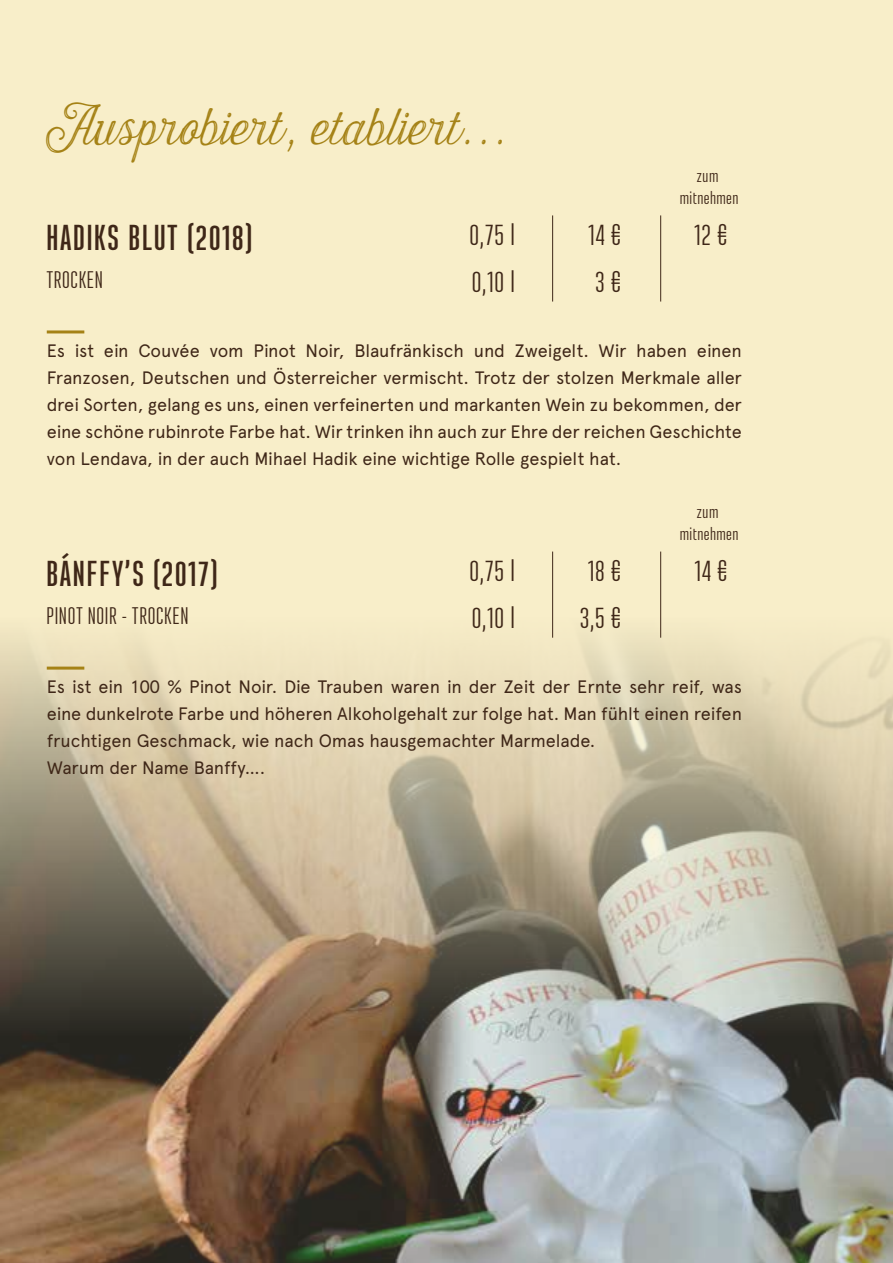
<style>
.page{position:relative;width:893px;height:1263px;background:#f8eec9}
.page>*{position:absolute;margin:0;border:0;box-sizing:border-box;transform-origin:0 0}
.t1{font:45px "Harman Script Inline";color:#a58216;scale:.9 1}
.t2{font:600 36px "Ristretto Pro";letter-spacing:.05em;color:#3f2718}
.t3{font:30px "Ristretto Pro";letter-spacing:.025em;color:#3f2718}
.t4{font:24px "Ristretto Pro";letter-spacing:.025em;color:#3f2718}
.t5{font:18px/27px "Apercu Pro";letter-spacing:-.01em;color:#3f2718;text-align:justify}
.t6{font:18px/21.6px "Ristretto Pro";letter-spacing:.025em;color:#3f2718;text-align:center}
</style>
<div class="page">
<img style="left:0;top:600px;width:893px;height:663px">
<hr style="left:552px;top:215px;width:1px;height:87px;background:#3f2718">
<hr style="left:552px;top:551px;width:1px;height:87px;background:#3f2718">
<hr style="left:47px;top:330px;width:37px;height:3px;background:#a58216">
<hr style="left:47px;top:667px;width:37px;height:3px;background:#a58216">
<hr style="left:660px;top:215px;width:1px;height:87px;background:#3f2718">
<hr style="left:660px;top:551px;width:1px;height:87px;background:#3f2718">
<h1 class="t1" style="left:40px;top:102px;width:522px">Ausprobiert, etabliert...</h1>
<p class="t6" style="left:680px;top:165px;width:60px">zum mitnehmen</p>
<h2 class="t2" style="left:46px;top:217px;width:207px">HADIKS BLUT (2018)</h2>
<h3 class="t3" style="left:469px;top:218px;width:47px">0,75 l</h3>
<h3 class="t3" style="left:588px;top:218px;width:35px">14 €</h3>
<h3 class="t3" style="left:694px;top:218px;width:35px">12 €</h3>
<h3 class="t4" style="left:46px;top:266px;width:58px">TROCKEN</h3>
<h3 class="t3" style="left:472px;top:265px;width:45px">0,10 l</h3>
<h3 class="t3" style="left:595px;top:265px;width:27px">3 €</h3>
<p class="t5" style="left:47px;top:336px;width:697px">Es ist ein Couvée vom Pinot Noir, Blaufränkisch und Zweigelt. Wir haben einen Franzosen, Deutschen und Österreicher vermischt. Trotz der stolzen Merkmale aller drei Sorten, gelang es uns, einen verfeinerten und markanten Wein zu bekommen, der eine schöne rubinrote Farbe hat. Wir trinken ihn auch zur Ehre der reichen Geschichte von Lendava, in der auch Mihael Hadik eine wichtige Rolle gespielt hat.</p>
<p class="t6" style="left:680px;top:501px;width:60px">zum mitnehmen</p>
<h2 class="t2" style="left:46px;top:553px;width:173px">BÁNFFY’S (2017)</h2>
<h3 class="t3" style="left:469px;top:554px;width:47px">0,75 l</h3>
<h3 class="t3" style="left:588px;top:554px;width:35px">18 €</h3>
<h3 class="t3" style="left:694px;top:554px;width:35px">14 €</h3>
<h3 class="t4" style="left:46px;top:602px;width:144px">PINOT NOIR - TROCKEN</h3>
<h3 class="t3" style="left:472px;top:601px;width:45px">0,10 l</h3>
<h3 class="t3" style="left:580px;top:601px;width:43px">3,5 €</h3>
<p class="t5" style="left:47px;top:672px;width:697px;text-align:left">Es ist ein 100 % Pinot Noir. Die Trauben waren in der Zeit der Ernte sehr reif, was eine dunkelrote Farbe und höheren Alkoholgehalt zur folge hat. Man fühlt einen reifen fruchtigen Geschmack, wie nach Omas hausgemachter Marmelade.<br>Warum der Name Banffy….</p>
</div>
